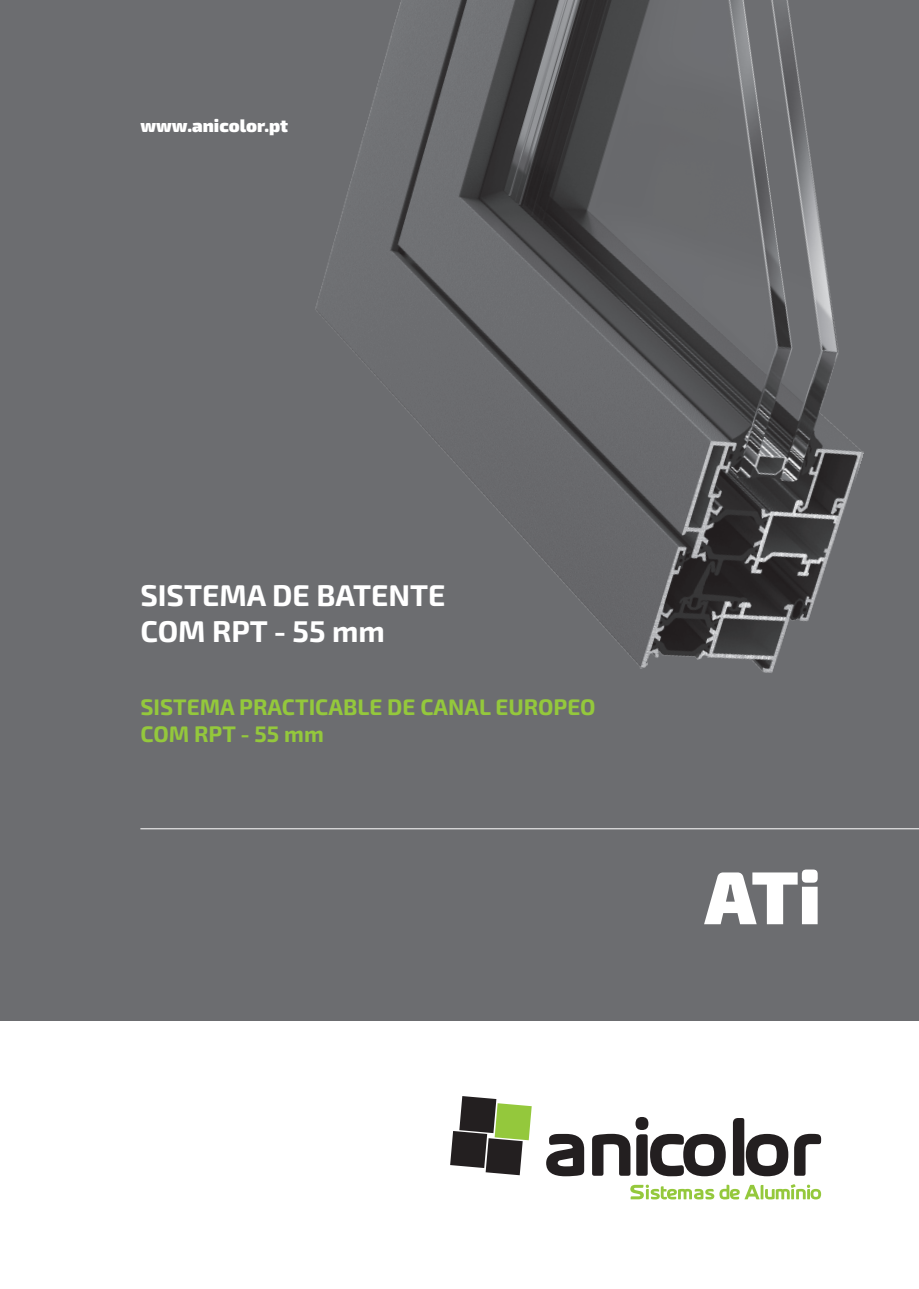
<style>
.page{position:relative;width:919px;height:1289px;background:#fff}
.page>*{position:absolute;margin:0;border:0;box-sizing:border-box;transform-origin:0 0}
.t1{font:900 75px "Exo 2.0";color:#fff}
.t2{font:700 30px/36px "Exo 2.0";color:#fff}
.t3{font:700 22.5px/27px "Exo 2.0";color:#94c83c}
.t4{font:900 18px "Exo 2.0";color:#fff}
</style>
<div class="page">
<div style="left:0;top:0;width:918px;height:1020px;background:#6c6d70"></div>
<svg style="left:450px;top:1096px;width:81px;height:79px"></svg>
<svg style="left:546px;top:1117px;width:275px;height:59px"></svg>
<svg style="left:630px;top:1184px;width:191px;height:15px"></svg>
<img style="left:315px;top:0;width:549px;height:673px">
<hr style="left:140px;top:828px;width:778px;height:1px;background:#fff">
<p class="t4" style="left:140px;top:114px;width:149px">www.anicolor.pt</p>
<h2 class="t2" style="left:140px;top:578px;width:306px">SISTEMA DE BATENTE<br>COM RPT - 55 mm</h2>
<p class="t3" style="left:140px;top:694px;width:456px">SISTEMA PRACTICABLE DE CANAL EUROPEO<br>COM RPT - 55 mm</p>
<h1 class="t1" style="left:704px;top:851px;width:118px">ATi</h1>
</div>
